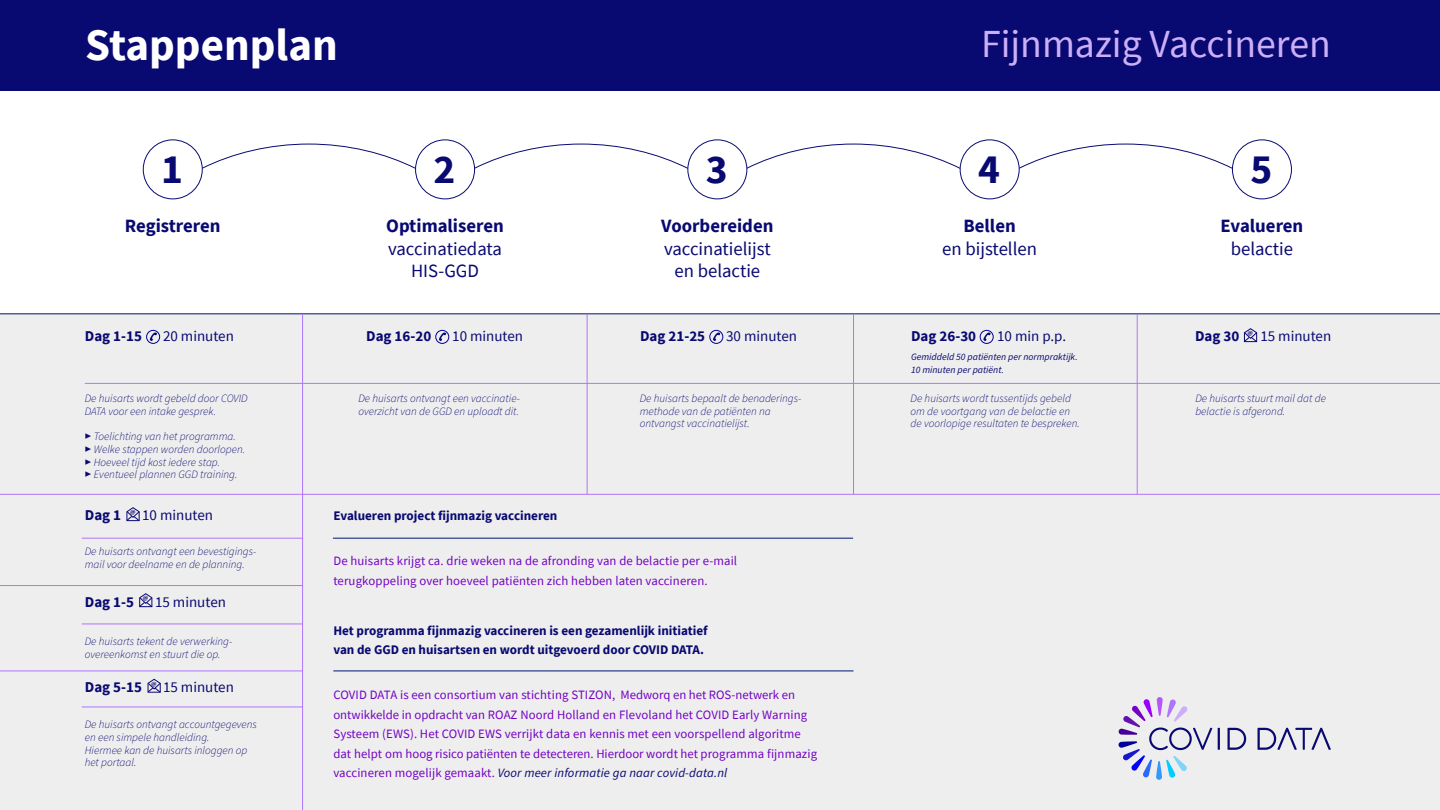
<style>
.page{position:relative;width:1440px;height:810px;background:#fff}
.page>*{position:absolute;margin:0;border:0;box-sizing:border-box;transform-origin:0 0}
.t1{font:700 45px "Source Sans Pro";color:#fff}
.t2{font:700 41.4px "Source Sans Pro";color:#090972}
.t3{font:39.75px "Source Sans Pro";color:#ccaff9}
.t4{font:18.75px/22.5px "Source Sans Pro";color:#090972;text-align:center}
.t5{font:700 18.75px "Source Sans Pro";color:#090972}
.t6{font:15px "Source Sans Pro";color:#090972}
.t7{font:700 15px "Source Sans Pro";color:#090972}
.t8{font:700 13.12px/19.5px "Source Sans Pro";color:#090972}
.t9{font:12.75px/19.5px "Source Sans Pro";letter-spacing:.01em;color:#7302c4}
.t10{font:italic 300 11.25px/12.8px "Source Sans Pro";color:#090972}
.t11{font:italic 9.75px/12.8px "Source Sans Pro";color:#090972}
.t12{font:700 7.12px "Myriad Pro";color:#090972}
.s1{font-style:italic;color:#090972}
</style>
<div class="page">
<div style="left:0;top:0;width:1440px;height:91px;background:#090972"></div>
<div style="left:0;top:314px;width:1440px;height:496px;background:#eee"></div>
<hr style="left:0;top:313px;width:1440px;height:1px;background:#011771">
<hr style="left:333px;top:538px;width:520px;height:1px;background:#011771">
<hr style="left:85px;top:383px;width:1355px;height:1px;background:#b075fc">
<hr style="left:0;top:494px;width:1440px;height:1px;background:#b075fc">
<svg style="left:1118px;top:697px;width:94px;height:83px"></svg>
<svg style="left:1218px;top:728px;width:2px;height:22px"></svg>
<svg style="left:1228px;top:728px;width:18px;height:22px"></svg>
<svg style="left:1258px;top:728px;width:73px;height:22px"></svg>
<div style="left:143px;top:140px;width:60px;height:59px;border:1px solid #090972;border-radius:50%"></div>
<div style="left:415px;top:140px;width:60px;height:59px;border:1px solid #090972;border-radius:50%"></div>
<div style="left:688px;top:140px;width:59px;height:59px;border:1px solid #090972;border-radius:50%"></div>
<div style="left:960px;top:140px;width:59px;height:59px;border:1px solid #090972;border-radius:50%"></div>
<div style="left:1232px;top:140px;width:60px;height:59px;border:1px solid #090972;border-radius:50%"></div>
<svg style="left:202px;top:144px;width:214px;height:25px"></svg>
<svg style="left:474px;top:144px;width:215px;height:25px"></svg>
<svg style="left:746px;top:144px;width:215px;height:25px"></svg>
<svg style="left:1018px;top:144px;width:215px;height:25px"></svg>
<svg style="left:150px;top:332px;width:7px;height:9px"></svg>
<div style="left:436px;top:330px;width:13px;height:14px;border:1px solid #009;border-radius:50%"></div>
<svg style="left:439px;top:332px;width:7px;height:9px"></svg>
<div style="left:710px;top:330px;width:13px;height:14px;border:1px solid #009;border-radius:50%"></div>
<svg style="left:713px;top:332px;width:7px;height:9px"></svg>
<div style="left:980px;top:330px;width:13px;height:14px;border:1px solid #009;border-radius:50%"></div>
<svg style="left:983px;top:332px;width:8px;height:9px"></svg>
<svg style="left:126px;top:507px;width:14px;height:14px"></svg>
<svg style="left:139px;top:593px;width:13px;height:14px"></svg>
<svg style="left:148px;top:679px;width:13px;height:14px"></svg>
<hr style="left:302px;top:314px;width:1px;height:496px;background:#b075fc">
<hr style="left:587px;top:314px;width:1px;height:180px;background:#b075fc">
<hr style="left:853px;top:314px;width:1px;height:180px;background:#b075fc">
<hr style="left:1137px;top:314px;width:1px;height:180px;background:#b075fc">
<hr style="left:82px;top:538px;width:221px;height:1px;background:#b075fc">
<hr style="left:0;top:585px;width:303px;height:1px;background:#b075fc">
<hr style="left:82px;top:624px;width:221px;height:1px;background:#b075fc">
<hr style="left:0;top:671px;width:303px;height:1px;background:#b075fc">
<hr style="left:82px;top:707px;width:221px;height:1px;background:#b075fc">
<svg style="left:1244px;top:328px;width:13px;height:14px"></svg>
<hr style="left:333px;top:671px;width:521px;height:1px;background:#011771">
<h1 class="t1" style="left:85px;top:14px;width:254px">Stappenplan</h1>
<h3 class="t3" style="left:981px;top:18px;width:351px">Fijnmazig Vaccineren</h3>
<h2 class="t2" style="left:161px;top:142px;width:23px">1</h2>
<h3 class="t5" style="left:125px;top:213px;width:97px">Registreren</h3>
<h3 class="t7" style="left:85px;top:326px;width:59px">Dag 1-15</h3>
<h3 class="t6" style="left:163px;top:327px;width:72px">20 minuten</h3>
<p class="t10" style="left:85px;top:392px;width:164px">De huisarts wordt gebeld door COVID<br>DATA voor een intake gesprek.</p>
<p class="t10" style="left:85px;top:430px;width:162px">▶ Toelichting van het programma. ▶ Welke stappen worden doorlopen. ▶ Hoeveel tijd kost iedere stap.<br>▶ Eventueel plannen GGD training.</p>
<h3 class="t7" style="left:85px;top:505px;width:38px">Dag 1</h3>
<h3 class="t6" style="left:142px;top:506px;width:72px">10 minuten</h3>
<p class="t12" style="left:130px;top:508px;width:7px">@</p>
<p class="t10" style="left:85px;top:545px;width:173px">De huisarts ontvangt een bevestigings&shy;mail voor deelname en de planning.</p>
<p class="t12" style="left:143px;top:594px;width:7px">@</p>
<h3 class="t7" style="left:85px;top:592px;width:51px">Dag 1-5</h3>
<h3 class="t6" style="left:155px;top:592px;width:72px">15 minuten</h3>
<p class="t10" style="left:85px;top:635px;width:149px">De huisarts tekent de verwerking&shy;overeenkomst en stuurt die op.</p>
<h3 class="t7" style="left:85px;top:677px;width:59px">Dag 5-15</h3>
<h3 class="t6" style="left:163px;top:677px;width:72px">15 minuten</h3>
<p class="t12" style="left:151px;top:679px;width:7px">@</p>
<p class="t10" style="left:85px;top:718px;width:174px">De huisarts ontvangt accountgegevens en een simpele handleiding.<br>Hiermee kan de huisarts inloggen op het portaal.</p>
<h2 class="t2" style="left:434px;top:142px;width:23px">2</h2>
<h3 class="t5" style="left:386px;top:213px;width:119px">Optimaliseren</h3>
<h3 class="t4" style="left:388px;top:237px;width:115px">vaccinatiedata<br>HIS-GGD</h3>
<h2 class="t2" style="left:706px;top:142px;width:23px">3</h2>
<h3 class="t5" style="left:661px;top:213px;width:114px">Voorbereiden</h3>
<h3 class="t4" style="left:664px;top:237px;width:108px">vaccinatielijst en belactie</h3>
<h2 class="t2" style="left:978px;top:142px;width:23px">4</h2>
<h3 class="t5" style="left:964px;top:213px;width:54px">Bellen</h3>
<h3 class="t4" style="left:942px;top:237px;width:96px">en bijstellen</h3>
<h3 class="t7" style="left:366px;top:326px;width:67px">Dag 16-20</h3>
<h3 class="t6" style="left:452px;top:327px;width:72px">10 minuten</h3>
<h3 class="t7" style="left:640px;top:326px;width:67px">Dag 21-25</h3>
<h3 class="t6" style="left:726px;top:327px;width:72px">30 minuten</h3>
<h3 class="t7" style="left:911px;top:326px;width:67px">Dag 26-30</h3>
<h3 class="t6" style="left:997px;top:327px;width:71px">10 min p.p.</h3>
<p class="t11" style="left:911px;top:351px;width:168px">Gemiddeld 50 patiënten per normpraktijk.<br>10 minuten per patiënt.</p>
<p class="t10" style="left:359px;top:392px;width:163px">De huisarts ontvangt een vaccinatie&shy;overzicht van de GGD en uploadt dit.</p>
<p class="t10" style="left:640px;top:392px;width:163px">De huisarts bepaalt de benaderings&shy;methode van de patiënten na ontvangst vaccinatielijst.</p>
<p class="t10" style="left:911px;top:392px;width:171px">De huisarts wordt tussentijds gebeld om de voortgang van de belactie en de voorlopige resultaten te bespreken.</p>
<p class="t8" style="left:333px;top:506px;width:226px">Evalueren project fijnmazig vaccineren</p>
<p class="t9" style="left:333px;top:551px;width:405px">De huisarts krijgt ca. drie weken na de afronding van de belactie per e-mail terugkoppeling over hoeveel patiënten zich hebben laten vaccineren.</p>
<p class="t8" style="left:333px;top:621px;width:376px">Het programma fijnmazig vaccineren is een gezamenlijk initiatief van de GGD en huisartsen en wordt uitgevoerd door COVID DATA.</p>
<p class="t9" style="left:333px;top:685px;width:485px">COVID DATA is een consortium van stichting STIZON, Medworq en het ROS-netwerk en ontwikkelde in opdracht van ROAZ Noord Holland en Flevoland het COVID Early Warning Systeem (EWS). Het COVID EWS verrijkt data en kennis met een voorspellend algoritme dat helpt om hoog risico patiënten te detecteren. Hierdoor wordt het programma fijnmazig vaccineren mogelijk gemaakt. <span class="s1">Voor meer informatie ga naar covid-data.nl</span></p>
<h2 class="t2" style="left:1251px;top:142px;width:23px">5</h2>
<h3 class="t5" style="left:1221px;top:213px;width:84px">Evalueren</h3>
<h3 class="t4" style="left:1231px;top:237px;width:64px">belactie</h3>
<p class="t12" style="left:1248px;top:329px;width:7px">@</p>
<h3 class="t7" style="left:1195px;top:326px;width:46px">Dag 30</h3>
<h3 class="t6" style="left:1260px;top:327px;width:72px">15 minuten</h3>
<p class="t10" style="left:1195px;top:392px;width:132px">De huisarts stuurt mail dat de belactie is afgerond.</p>
</div>
